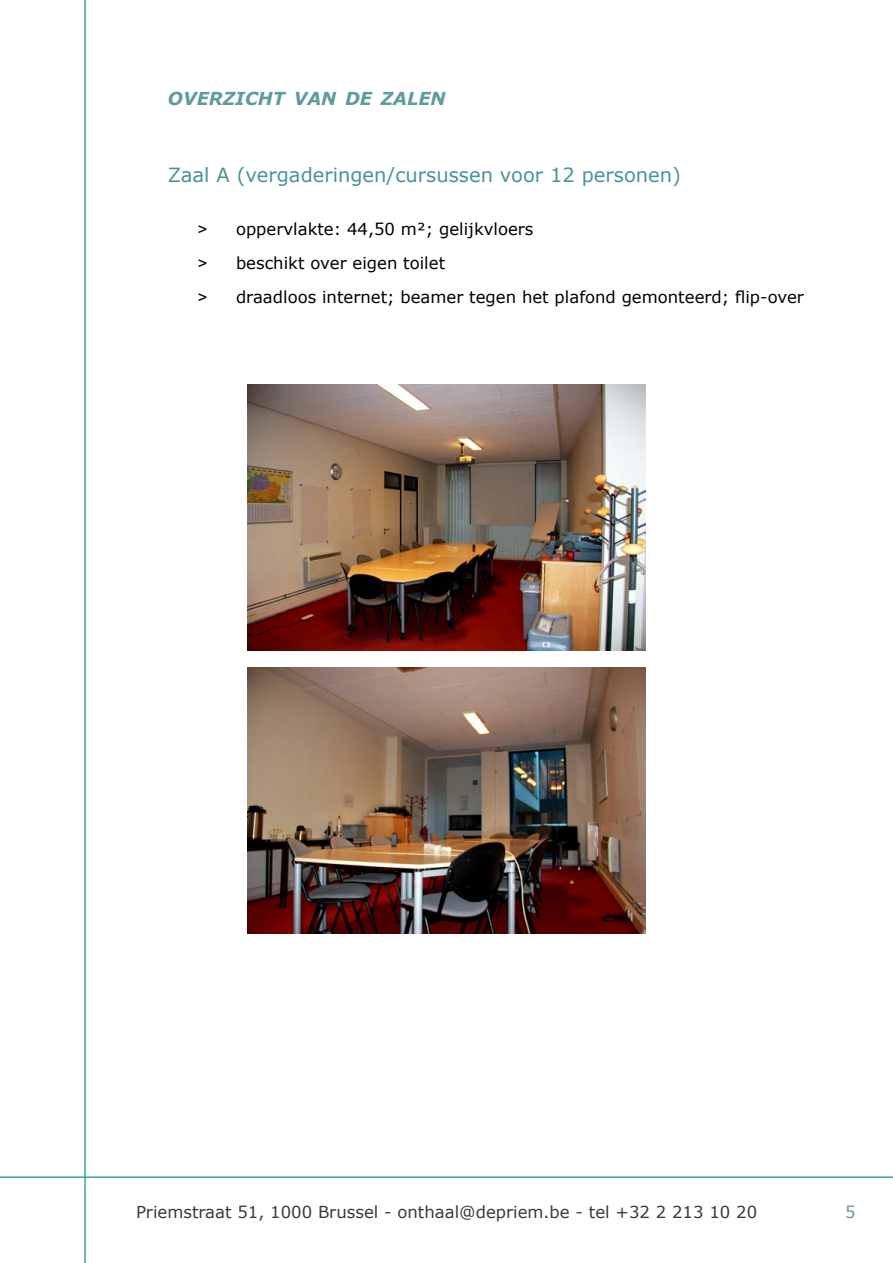
<style>
.page{position:relative;width:893px;height:1263px;background:#fff}
.page>*{position:absolute;margin:0;border:0;box-sizing:border-box;transform-origin:0 0}
.t1{font:19.5px "Verdana";color:#4a9394}
.t2{font:italic 700 17.85px "Verdana";color:#609c9d}
.t3{font:16.5px/33.9px "Verdana";color:#000}
.t4{font:16.5px "Verdana";color:#3a3a39}
.t5{font:16.5px "Verdana";color:#609c9d}
.s1{font-family:"Arial"}
</style>
<div class="page">
<hr style="left:0;top:1176px;width:893px;height:2px;background:#3da1a0">
<hr style="left:84px;top:0;width:2px;height:1263px;background:#3da1a0">
<img style="left:247px;top:668px;width:399px;height:265px">
<img style="left:247px;top:385px;width:399px;height:265px">
<p class="t2" style="left:168px;top:86px;width:279px">OVERZICHT VAN DE ZALEN</p>
<p class="t1" style="left:168px;top:163px;width:515px">Zaal A (vergaderingen/cursussen voor 12 personen)</p>
<p class="t3" style="left:198px;top:213px;width:608px"><span class="s1">&gt;</span> oppervlakte: 44,50 m²; gelijkvloers<br><span class="s1">&gt;</span> beschikt over eigen toilet<br><span class="s1">&gt;</span> draadloos internet; beamer tegen het plafond gemonteerd; flip-over</p>
<p class="t4" style="left:136px;top:1202px;width:623px">Priemstraat 51, 1000 Brussel - onthaal@depriem.be - tel +32 2 213 10 20</p>
<p class="t5" style="left:845px;top:1202px;width:12px">5</p>
</div>
